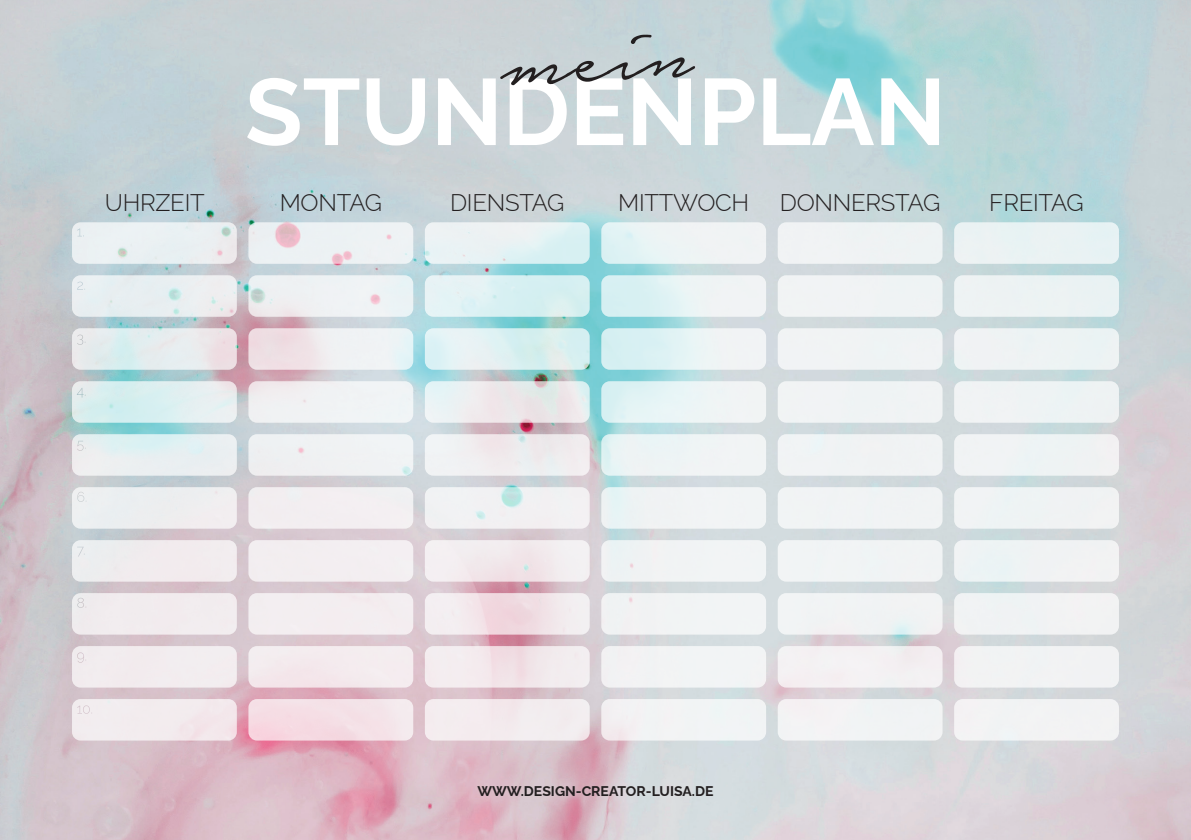
<style>
.page{position:relative;width:1191px;height:840px;background:#fff}
.page>*{position:absolute;margin:0;border:0;box-sizing:border-box;transform-origin:0 0}
.t1{font:112.4px "Notera Personal Use Only";color:#231f20}
.t2{font:700 93.8px "Raleway";color:#fff}
.t3{font:300 24px "Raleway";letter-spacing:-.01em;color:#231f20}
.t4{font:700 14px "Raleway";color:#231f20}
</style>
<div class="page">
<img style="left:0;top:0;width:1191px;height:839px">
<svg style="left:72px;top:222px;width:165px;height:42px;background:#e8edef"></svg>
<svg style="left:72px;top:434px;width:165px;height:41px;background:#e6eef0"></svg>
<svg style="left:72px;top:328px;width:165px;height:41px;background:#e4e9eb"></svg>
<div style="left:72px;top:540px;width:165px;height:41px;background:#f1ecee"></div>
<div style="left:72px;top:645px;width:165px;height:42px;background:#f2ecef"></div>
<svg style="left:72px;top:275px;width:165px;height:41px;background:#e7edef"></svg>
<div style="left:72px;top:487px;width:165px;height:41px;background:#edeef0"></div>
<svg style="left:72px;top:381px;width:165px;height:41px;background:#dcedee"></svg>
<div style="left:72px;top:592px;width:165px;height:42px;background:#f1ecee"></div>
<svg style="left:72px;top:698px;width:165px;height:42px;background:#f1e8eb"></svg>
<div style="left:425px;top:222px;width:164px;height:42px;background:linear-gradient(to right,#eff2f4,#daf1f3);border-radius:9px"></div>
<div style="left:425px;top:434px;width:164px;height:41px;background:#f0edef;border-radius:9px"></div>
<div style="left:425px;top:328px;width:164px;height:41px;background:#def0f2;border-radius:9px"></div>
<div style="left:425px;top:540px;width:164px;height:41px;background:#f2ecee;border-radius:9px"></div>
<div style="left:425px;top:645px;width:164px;height:42px;background:linear-gradient(to bottom,#f2e6ea,#f3eaed);border-radius:9px"></div>
<div style="left:425px;top:275px;width:164px;height:41px;background:linear-gradient(to right,#e6f3f6,#d2eeef);border-radius:9px"></div>
<svg style="left:425px;top:487px;width:164px;height:41px;fill:#f1f1f3"></svg>
<div style="left:425px;top:381px;width:164px;height:41px;background:linear-gradient(to right,#edf0f3,#e7e4e5);border-radius:9px"></div>
<svg style="left:425px;top:592px;width:164px;height:42px;fill:#f2e6ea"></svg>
<div style="left:425px;top:698px;width:164px;height:42px;background:#f3ecef;border-radius:9px"></div>
<div style="left:777px;top:222px;width:165px;height:42px;background:#eff3f4;border-radius:9px"></div>
<div style="left:777px;top:434px;width:165px;height:41px;background:#f0f3f4;border-radius:9px"></div>
<div style="left:777px;top:328px;width:165px;height:41px;background:#f1f3f4;border-radius:9px"></div>
<div style="left:777px;top:540px;width:165px;height:41px;background:#f1f4f5;border-radius:9px"></div>
<div style="left:777px;top:645px;width:165px;height:42px;background:#f4f1f3;border-radius:9px"></div>
<div style="left:777px;top:275px;width:165px;height:41px;background:#f1f3f4;border-radius:9px"></div>
<div style="left:777px;top:487px;width:165px;height:41px;background:#f1f3f4;border-radius:9px"></div>
<div style="left:777px;top:381px;width:165px;height:41px;background:#f1f3f4;border-radius:9px"></div>
<div style="left:777px;top:592px;width:165px;height:42px;background:#f1f3f4;border-radius:9px"></div>
<div style="left:777px;top:698px;width:165px;height:42px;background:#f1f3f4;border-radius:9px"></div>
<svg style="left:248px;top:222px;width:165px;height:42px;background:#ebebee"></svg>
<div style="left:248px;top:434px;width:165px;height:41px;background:#f0f1f3;border-radius:9px"></div>
<div style="left:248px;top:328px;width:165px;height:41px;background:linear-gradient(to right,#f0dae0,#edfafb);border-radius:9px"></div>
<div style="left:248px;top:540px;width:165px;height:41px;background:#f3eef1;border-radius:9px"></div>
<div style="left:248px;top:645px;width:165px;height:42px;background:#f4ebee;border-radius:9px"></div>
<div style="left:248px;top:275px;width:165px;height:41px;background:#eef2f4;border-radius:9px"></div>
<div style="left:248px;top:487px;width:165px;height:41px;background:#f3eef1;border-radius:9px"></div>
<div style="left:248px;top:381px;width:165px;height:41px;background:#f0f2f4;border-radius:9px"></div>
<div style="left:248px;top:592px;width:165px;height:42px;background:#f3eef0;border-radius:9px"></div>
<div style="left:248px;top:698px;width:165px;height:42px;background:#f5e0e6;border-radius:9px"></div>
<div style="left:601px;top:222px;width:165px;height:42px;background:linear-gradient(to right,#e0f3f4,#f5f3f4);border-radius:9px"></div>
<div style="left:601px;top:434px;width:165px;height:41px;background:#eff4f5;border-radius:9px"></div>
<div style="left:601px;top:328px;width:165px;height:41px;background:linear-gradient(to right,#d1eff2,#f7f5f6);border-radius:9px"></div>
<div style="left:601px;top:540px;width:165px;height:41px;background:#f1f3f4;border-radius:9px"></div>
<div style="left:601px;top:645px;width:165px;height:42px;background:#f2f4f4;border-radius:9px"></div>
<div style="left:601px;top:275px;width:165px;height:41px;background:linear-gradient(to right,#d3f0f2,#f8f4f5);border-radius:9px"></div>
<div style="left:601px;top:487px;width:165px;height:41px;background:#f1f3f5;border-radius:9px"></div>
<div style="left:601px;top:381px;width:165px;height:41px;background:linear-gradient(to right,#dbf2f4,#f6f5f6);border-radius:9px"></div>
<div style="left:601px;top:592px;width:165px;height:42px;background:#f2f4f4;border-radius:9px"></div>
<div style="left:601px;top:698px;width:165px;height:42px;background:#f2f3f4;border-radius:9px"></div>
<div style="left:954px;top:222px;width:165px;height:42px;background:#eaf2f3;border-radius:9px"></div>
<div style="left:954px;top:434px;width:165px;height:41px;background:#f0f3f4;border-radius:9px"></div>
<div style="left:954px;top:328px;width:165px;height:41px;background:#eef3f4;border-radius:9px"></div>
<div style="left:954px;top:540px;width:165px;height:41px;background:#f0f3f4;border-radius:9px"></div>
<div style="left:954px;top:645px;width:165px;height:42px;background:#f1f2f3;border-radius:9px"></div>
<div style="left:954px;top:275px;width:165px;height:41px;background:#edf2f3;border-radius:9px"></div>
<div style="left:954px;top:487px;width:165px;height:41px;background:#f0f3f4;border-radius:9px"></div>
<div style="left:954px;top:381px;width:165px;height:41px;background:#eef3f4;border-radius:9px"></div>
<div style="left:954px;top:592px;width:165px;height:42px;background:#f1f2f3;border-radius:9px"></div>
<div style="left:954px;top:698px;width:165px;height:42px;background:#f2f3f4;border-radius:9px"></div>
<h1 class="t1" style="left:497px;top:7px;width:194px;rotate:-3deg">mein</h1>
<h2 class="t2" style="left:245px;top:37px;width:702px">STUNDENPLAN</h2>
<p class="t3" style="left:105px;top:183px;width:101px">UHRZEIT</p>
<p class="t3" style="left:280px;top:183px;width:104px">MONTAG</p>
<p class="t3" style="left:450px;top:183px;width:116px">DIENSTAG</p>
<p class="t3" style="left:618px;top:183px;width:132px">MITTWOCH</p>
<p class="t3" style="left:780px;top:183px;width:162px">DONNERSTAG</p>
<p class="t3" style="left:989px;top:183px;width:96px">FREITAG</p>
<p class="t4" style="left:477px;top:779px;width:237px">WWW.DESIGN-CREATOR-LUISA.DE</p>
</div>
